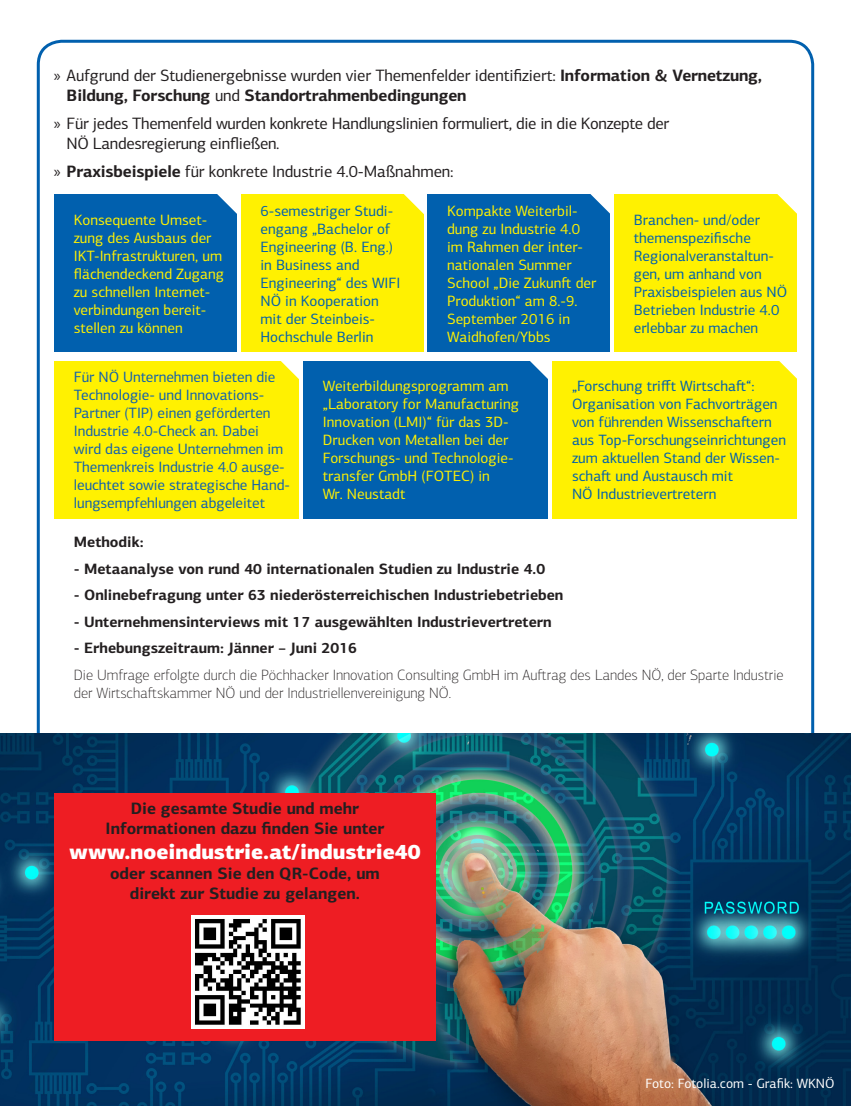
<style>
.page{position:relative;width:851px;height:1106px;background:#fff}
.page>*{position:absolute;margin:0;border:0;box-sizing:border-box;transform-origin:0 0}
.t1{font:900 21px "PF Centro Sans Pro";color:#fff}
.t2{font:16.5px/19.8px "PF Centro Sans Pro";letter-spacing:-.02em;color:#231f20}
.t3{font:700 16.5px/19.8px "PF Centro Sans Pro";color:#231f20;text-align:center}
.t4{font:15px/18px "PF Centro Sans Pro";color:#0160ae}
.t5{font:15px/18px "PF Centro Sans Pro";color:#fff101}
.t6{font:700 15px "PF Centro Sans Pro";color:#231f20}
.t7{font:15px/18px "PF Centro Sans Pro";letter-spacing:-.005em;color:#1160ae}
.t8{font:100 15px/18px "PF Centro Sans Pro";color:#231f20}
.t9{font:13.5px "PF Centro Sans Pro";color:#fff}
.s1{font-family:"Myriad Pro"}
.s2{font-weight:700}
</style>
<div class="page">
<svg style="left:770px;top:513px;width:27px;height:6px"></svg>
<div style="left:54px;top:361px;width:244px;height:157px;background:#fff101"></div>
<svg style="left:277px;top:351px;width:43px;height:31px"></svg>
<div style="left:303px;top:361px;width:244px;height:157px;background:#0160ae"></div>
<svg style="left:526px;top:351px;width:43px;height:31px"></svg>
<div style="left:552px;top:361px;width:244px;height:157px;background:#fff101"></div>
<svg style="left:775px;top:344px;width:22px;height:36px"></svg>
<img style="left:0;top:733px;width:850px;height:373px">
<div style="left:54px;top:793px;width:382px;height:248px;background:#ee1d23"></div>
<div style="left:54px;top:194px;width:183px;height:157px;background:#0160ae"></div>
<svg style="left:217px;top:194px;width:20px;height:20px"></svg>
<div style="left:241px;top:194px;width:182px;height:157px;background:#fff101"></div>
<svg style="left:404px;top:194px;width:20px;height:23px"></svg>
<div style="left:427px;top:194px;width:183px;height:157px;background:#0160ae"></div>
<svg style="left:590px;top:194px;width:20px;height:20px"></svg>
<div style="left:614px;top:194px;width:182px;height:157px;background:#fff101"></div>
<svg style="left:777px;top:194px;width:20px;height:21px"></svg>
<img style="left:191px;top:915px;width:113px;height:113px">
<p class="t2" style="left:67px;top:66px;width:697px;text-indent:-13px"><span class="s1">»</span> Aufgrund der Studienergebnisse wurden vier Themenfelder identifiziert: <span class="s2">Information &amp; Vernetzung,<br>Bildung, Forschung</span> und <span class="s2">Standortrahmenbedingungen</span></p>
<p class="t2" style="left:67px;top:114px;width:604px;text-indent:-13px"><span class="s1">»</span> Für jedes Themenfeld wurden konkrete Handlungslinien formuliert, die in die Konzepte der<br>NÖ Landesregierung einfließen.</p>
<p class="t2" style="left:54px;top:162px;width:401px"><span class="s1">»</span> <span class="s2">Praxisbeispiele</span> für konkrete Industrie 4.0-Maßnahmen:</p>
<p class="t5" style="left:74px;top:210px;width:152px">Konsequente Umset&shy;zung des Ausbaus der<br>IKT-Infrastrukturen, um flächendeckend Zugang zu schnellen Internet&shy;verbindungen bereit&shy;stellen zu können</p>
<p class="t4" style="left:260px;top:201px;width:141px">6-semestriger Studi&shy;engang „Bachelor of<br>Engineering (B. Eng.) in Business and<br>Engineering“ des WIFI<br>NÖ in Kooperation mit der Steinbeis-<br>Hochschule Berlin</p>
<p class="t5" style="left:447px;top:201px;width:151px">Kompakte Weiterbil&shy;dung zu Industrie 4.0 im Rahmen der inter&shy;nationalen Summer<br>School „Die Zukunft der<br>Produktion“ am 8.-9.<br>September 2016 in<br>Waidhofen/Ybbs</p>
<p class="t4" style="left:633px;top:210px;width:155px">Branchen- und/oder themenspezifische<br>Regionalveranstaltun&shy;gen, um anhand von<br>Praxisbeispielen aus NÖ<br>Betrieben Industrie 4.0 erlebbar zu machen</p>
<p class="t7" style="left:74px;top:368px;width:218px">Für NÖ Unternehmen bieten die<br>Technologie- und Innovations-<br>Partner (TIP) einen geförderten<br>Industrie 4.0-Check an. Dabei wird das eigene Unternehmen im<br>Themenkreis Industrie 4.0 ausge&shy;leuchtet sowie strategische Hand&shy;lungsempfehlungen abgeleitet</p>
<p class="t5" style="left:323px;top:377px;width:197px">Weiterbildungsprogramm am „Laboratory for Manufacturing<br>Innovation (LMI)“ für das 3D-<br>Drucken von Metallen bei der<br>Forschungs- und Technologie&shy;transfer GmbH (FOTEC) in<br>Wr. Neustadt</p>
<p class="t4" style="left:572px;top:377px;width:215px">„Forschung trifft Wirtschaft“:<br>Organisation von Fachvorträgen von führenden Wissenschaftern aus Top-Forschungseinrichtungen zum aktuellen Stand der Wissen&shy;schaft und Austausch mit<br>NÖ Industrievertretern</p>
<p class="t6" style="left:74px;top:532px;width:71px">Methodik:</p>
<p class="t6" style="left:74px;top:559px;width:473px">- Metaanalyse von rund 40 internationalen Studien zu Industrie 4.0</p>
<p class="t6" style="left:74px;top:585px;width:491px">- Onlinebefragung unter 63 niederösterreichischen Industriebetrieben</p>
<p class="t6" style="left:74px;top:612px;width:479px">- Unternehmensinterviews mit 17 ausgewählten Industrievertretern</p>
<p class="t6" style="left:74px;top:638px;width:285px">- Erhebungszeitraum: Jänner – Juni 2016</p>
<p class="t8" style="left:74px;top:665px;width:711px">Die Umfrage erfolgte durch die Pöchhacker Innovation Consulting GmbH im Auftrag des Landes NÖ, der Sparte Industrie der Wirtschaftskammer NÖ und der Industriellenvereinigung NÖ.</p>
<p class="t3" style="left:106px;top:798px;width:280px">Die gesamte Studie und mehr<br>Informationen dazu finden Sie unter</p>
<h1 class="t1" style="left:69px;top:838px;width:353px">www.noeindustrie.at/industrie40</h1>
<p class="t3" style="left:110px;top:863px;width:271px">oder scannen Sie den QR-Code, um direkt zur Studie zu gelangen.</p>
<p class="t9" style="left:645px;top:1075px;width:190px">Foto: Fotolia.com - Grafik: WKNÖ</p>
</div>
